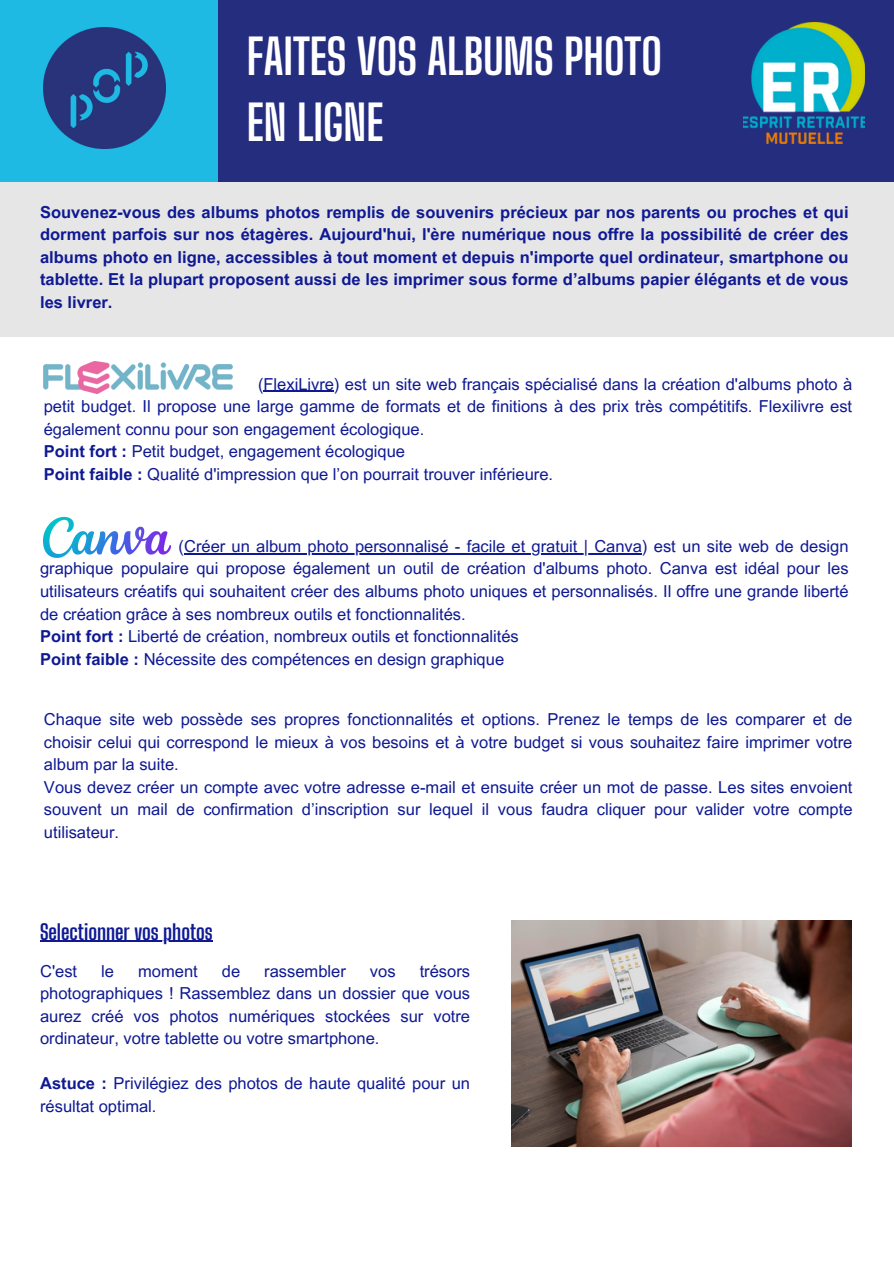
<style>
.page{position:relative;width:894px;height:1264px;background:#fff}
.page>*{position:absolute;margin:0;border:0;box-sizing:border-box;transform-origin:0 0}
.t1{font:700 48.15px/66.3px "Big Shoulders Display";color:#fff}
.t2{font:700 20.85px "Big Shoulders Display";color:#0e1993}
.t3{font:16.5px/22.5px "Arial MT Pro";color:#0e1993;text-align:justify}
.t4{font:700 16.5px/22.5px "Arial MT Pro";color:#0e1993;text-align:justify}
.s1{font-weight:700}
</style>
<div class="page">
<div style="left:0;top:0;width:280px;height:182px;background:#1fbae3"></div>
<div style="left:218px;top:0;width:675px;height:182px;background:#252d7f"></div>
<img style="left:44px;top:27px;width:121px;height:121px">
<div style="left:0;top:182px;width:893px;height:154px;background:#e7e6e6"></div>
<img style="left:743px;top:23px;width:121px;height:120px">
<img style="left:44px;top:362px;width:189px;height:31px">
<img style="left:44px;top:516px;width:126px;height:42px">
<img style="left:512px;top:920px;width:339px;height:226px">
<hr style="left:263px;top:391px;width:71px;height:1px;background:#0e1993">
<hr style="left:184px;top:553px;width:458px;height:1px;background:#0e1993">
<hr style="left:40px;top:940px;width:173px;height:2px;background:#0e1993">
<p class="t1" style="left:247px;top:23px;width:416px">FAITES VOS ALBUMS PHOTO<br>EN LIGNE</p>
<p class="t4" style="left:40px;top:203px;width:809px">Souvenez-vous des albums photos remplis de souvenirs précieux par nos parents ou proches et qui dorment parfois sur nos étagères. Aujourd'hui, l'ère numérique nous offre la possibilité de créer des albums photo en ligne, accessibles à tout moment et depuis n'importe quel ordinateur, smartphone ou tablette. Et la plupart proposent aussi de les imprimer sous forme d’albums papier élégants et de vous les livrer.</p>
<p class="t3" style="left:44px;top:374px;width:809px;text-indent:214px">(FlexiLivre) est un site web français spécialisé dans la création d'albums photo à petit budget. Il propose une large gamme de formats et de finitions à des prix très compétitifs. Flexilivre est également connu pour son engagement écologique.</p>
<p class="t3" style="left:44px;top:442px;width:363px"><span class="s1">Point fort :</span> Petit budget, engagement écologique</p>
<p class="t3" style="left:44px;top:464px;width:510px"><span class="s1">Point faible :</span> Qualité d'impression que l’on pourrait trouver inférieure.</p>
<p class="t3" style="left:178px;top:537px;width:671px">(Créer un album photo personnalisé - facile et gratuit | Canva) est un site web de design</p>
<p class="t3" style="left:40px;top:559px;width:809px;text-align:left">graphique populaire qui propose également un outil de création d'albums photo. Canva est idéal pour les utilisateurs créatifs qui souhaitent créer des albums photo uniques et personnalisés. Il offre une grande liberté de création grâce à ses nombreux outils et fonctionnalités.<br><span class="s1">Point fort :</span> Liberté de création, nombreux outils et fonctionnalités</p>
<p class="t3" style="left:40px;top:649px;width:465px"><span class="s1">Point faible :</span> Nécessite des compétences en design graphique</p>
<p class="t3" style="left:44px;top:710px;width:809px">Chaque site web possède ses propres fonctionnalités et options. Prenez le temps de les comparer et de choisir celui qui correspond le mieux à vos besoins et à votre budget si vous souhaitez faire imprimer votre album par la suite.</p>
<h2 class="t3" style="left:44px;top:777px;width:809px">Vous devez créer un compte avec votre adresse e-mail et ensuite créer un mot de passe. Les sites envoient souvent un mail de confirmation d’inscription sur lequel il vous faudra cliquer pour valider votre compte utilisateur.</h2>
<p class="t2" style="left:40px;top:919px;width:174px">Selectionner vos photos</p>
<p class="t3" style="left:40px;top:961px;width:39px">C'est</p>
<p class="t3" style="left:101px;top:961px;width:14px">le</p>
<p class="t3" style="left:138px;top:961px;width:61px">moment</p>
<p class="t3" style="left:222px;top:961px;width:20px">de</p>
<p class="t3" style="left:264px;top:961px;width:83px">rassembler</p>
<p class="t3" style="left:370px;top:961px;width:27px">vos</p>
<p class="t3" style="left:40px;top:961px;width:431px;text-indent:379px">trésors photographiques ! Rassemblez dans un dossier que vous aurez créé vos photos numériques stockées sur votre ordinateur, votre tablette ou votre smartphone.</p>
<p class="t3" style="left:40px;top:1074px;width:431px"><span class="s1">Astuce :</span> Privilégiez des photos de haute qualité pour un résultat optimal.</p>
</div>
